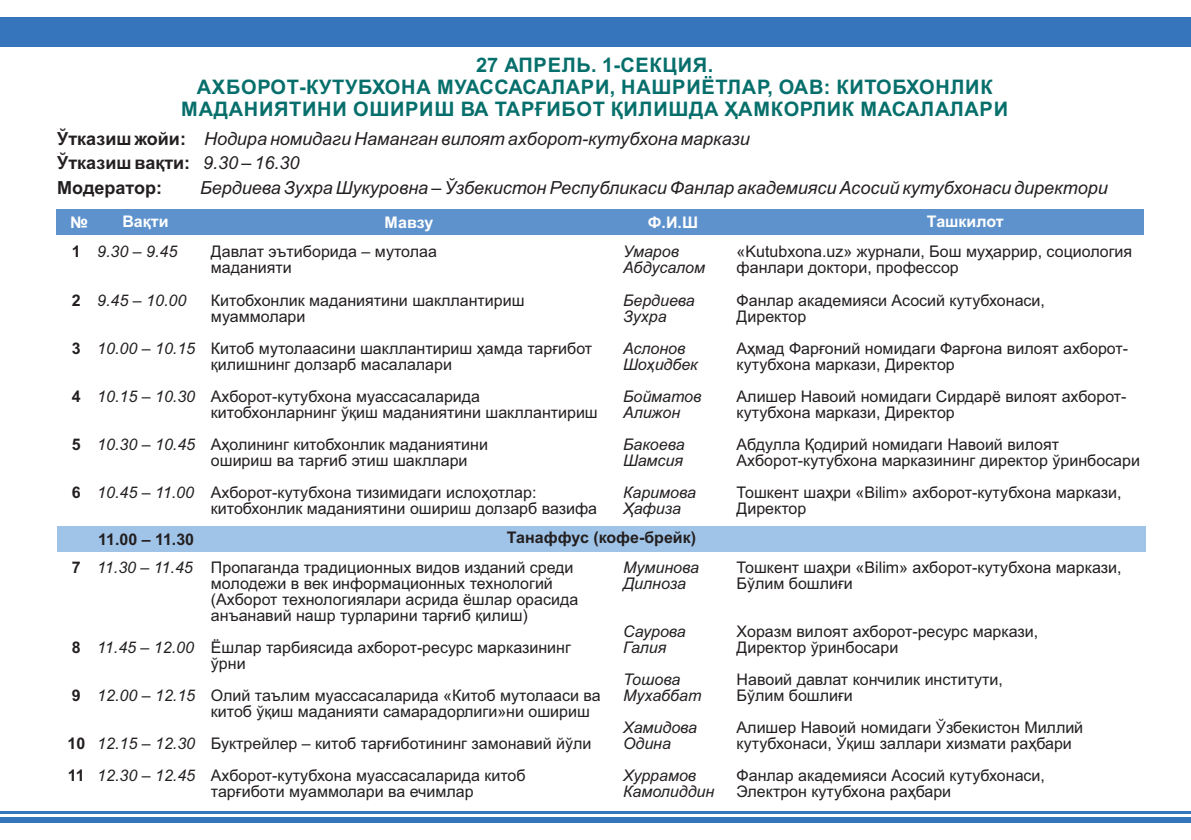
<style>
.page{position:relative;width:1191px;height:840px;background:#fff}
.page>*{position:absolute;margin:0;border:0;box-sizing:border-box;transform-origin:0 0}
.t1{font:700 20px/22.4px "Arial";letter-spacing:.035em;color:#066f6b;text-align:center}
.t2{font:italic 18px/24px "Arial";color:#231f20}
.t3{font:16px/16px "Arial";color:#231f20}
.t4{font:italic 16px/16px "Arial";color:#231f20}
.t5{font:700 16px/32px "Arial";color:#231f20}
.t6{font:700 16px "Arial";color:#fff}
.s1{font-weight:700;font-style:normal}
</style>
<div class="page">
<div style="left:0;top:816px;width:1191px;height:6px;background:#3674bb"></div>
<hr style="left:0;top:811px;width:1191px;height:2px;background:#3674bb">
<div style="left:0;top:17px;width:1191px;height:23px;background:#3674bb"></div>
<hr style="left:0;top:41px;width:1191px;height:3px;background:#3674bb">
<hr style="left:0;top:45px;width:1191px;height:2px;background:#3674bb">
<div style="left:56px;top:209px;width:1088px;height:26px;background:#5e92cc"></div>
<div style="left:57px;top:526px;width:1088px;height:25px;background:#a0c4e8"></div>
<p class="t1" style="left:181px;top:55px;width:828px">27 АПРЕЛЬ. 1-СЕКЦИЯ.<br>АХБОРОТ-КУТУБХОНА МУАССАСАЛАРИ, НАШРИЁТЛАР, ОАВ: КИТОБХОНЛИК<br>МАДАНИЯТИНИ ОШИРИШ ВА ТАРҒИБОТ ҚИЛИШДА ҲАМКОРЛИК МАСАЛАЛАРИ</p>
<p class="t2" style="left:57px;top:129px;width:694px"><span class="s1">Ўтказиш жойи:</span> Нодира номидаги Наманган вилоят ахборот-кутубхона маркази<br><span class="s1">Ўтказиш вақти:</span> 9.30 – 16.30<br><span class="s1">Модератор:</span></p>
<p class="t2" style="left:200px;top:177px;width:909px">Бердиева Зухра Шукуровна – Ўзбекистон Республикаси Фанлар академияси Асосий кутубхонаси директори</p>
<p class="t6" style="left:70px;top:216px;width:19px">№</p>
<p class="t6" style="left:122px;top:215px;width:48px">Вақти</p>
<p class="t6" style="left:385px;top:216px;width:50px">Мавзу</p>
<p class="t6" style="left:648px;top:216px;width:52px">Ф.И.Ш</p>
<p class="t6" style="left:927px;top:215px;width:78px">Ташкилот</p>
<p class="t4" style="left:97px;top:245px;width:82px">9.30 – 9.45</p>
<p class="t4" style="left:97px;top:293px;width:90px">9.45 – 10.00</p>
<p class="t4" style="left:97px;top:341px;width:99px">10.00 – 10.15</p>
<p class="t4" style="left:97px;top:389px;width:99px">10.15 – 10.30</p>
<p class="t4" style="left:97px;top:437px;width:99px">10.30 – 10.45</p>
<p class="t4" style="left:97px;top:485px;width:98px">10.45 – 11.00</p>
<p class="t3" style="left:211px;top:245px;width:227px">Давлат эътиборида – мутолаа маданияти</p>
<p class="t3" style="left:211px;top:293px;width:315px">Китобхонлик маданиятини шакллантириш муаммолари</p>
<p class="t3" style="left:211px;top:341px;width:383px">Китоб мутолаасини шакллантириш ҳамда тарғибот қилишнинг долзарб масалалари</p>
<p class="t3" style="left:211px;top:389px;width:388px">Ахборот-кутубхона муассасаларида китобхонларнинг ўқиш маданиятини шакллантириш</p>
<p class="t3" style="left:211px;top:437px;width:278px">Аҳолининг китобхонлик маданиятини ошириш ва тарғиб этиш шакллари</p>
<p class="t3" style="left:211px;top:485px;width:388px">Ахборот-кутубхона тизимидаги ислоҳотлар: китобхонлик маданиятини ошириш долзарб вазифа</p>
<p class="t5" style="left:72px;top:237px;width:10px">1</p>
<p class="t5" style="left:72px;top:285px;width:10px">2</p>
<p class="t5" style="left:72px;top:333px;width:10px">3</p>
<p class="t5" style="left:72px;top:381px;width:10px">4</p>
<p class="t5" style="left:72px;top:429px;width:10px">5</p>
<p class="t5" style="left:72px;top:477px;width:10px">6</p>
<p class="t4" style="left:623px;top:245px;width:83px">Умаров<br>Абдусалом</p>
<p class="t4" style="left:623px;top:293px;width:73px">Бердиева<br>Зухра</p>
<p class="t4" style="left:623px;top:341px;width:76px">Аслонов<br>Шоҳидбек</p>
<p class="t4" style="left:623px;top:389px;width:80px">Бойматов<br>Алижон</p>
<p class="t4" style="left:623px;top:437px;width:63px">Бакоева<br>Шамсия</p>
<p class="t4" style="left:623px;top:485px;width:74px">Каримова<br>Ҳафиза</p>
<p class="t3" style="left:736px;top:245px;width:397px">«Kutubxona.uz» журнали, Бош муҳаррир, социология фанлари доктори, профессор</p>
<p class="t3" style="left:736px;top:293px;width:310px">Фанлар академияси Асосий кутубхонаси,<br>Директор</p>
<p class="t3" style="left:736px;top:341px;width:393px">Аҳмад Фарғоний номидаги Фарғона вилоят ахборот&shy;кутубхона маркази, Директор</p>
<p class="t3" style="left:736px;top:389px;width:391px">Алишер Навоий номидаги Сирдарё вилоят ахборот&shy;кутубхона маркази, Директор</p>
<p class="t3" style="left:736px;top:437px;width:405px">Абдулла Қодирий номидаги Навоий вилоят<br>Ахборот-кутубхона марказининг директор ўринбосари</p>
<p class="t3" style="left:736px;top:485px;width:386px">Тошкент шаҳри «Bilim» ахборот-кутубхона маркази,<br>Директор</p>
<p class="t5" style="left:72px;top:552px;width:10px">7</p>
<p class="t5" style="left:72px;top:632px;width:10px">8</p>
<p class="t5" style="left:72px;top:680px;width:10px">9</p>
<p class="t5" style="left:67px;top:728px;width:19px">10<br>11</p>
<p class="t5" style="left:98px;top:524px;width:98px">11.00 – 11.30</p>
<p class="t5" style="left:507px;top:523px;width:191px">Танаффус (кофе-брейк)</p>
<p class="t4" style="left:97px;top:560px;width:97px">11.30 – 11.45</p>
<p class="t4" style="left:97px;top:640px;width:98px">11.45 – 12.00</p>
<p class="t4" style="left:97px;top:688px;width:99px">12.00 – 12.15</p>
<p class="t4" style="left:97px;top:728px;width:99px;line-height:32px">12.15 – 12.30<br>12.30 – 12.45</p>
<p class="t3" style="left:211px;top:560px;width:369px">Пропаганда традиционных видов изданий среди молодежи в век информационных технологий (Ахборот технологиялари асрида ёшлар орасида анъанавий нашр турларини тарғиб қилиш)</p>
<p class="t3" style="left:211px;top:640px;width:361px">Ёшлар тарбиясида ахборот-ресурс марказининг ўрни</p>
<p class="t3" style="left:211px;top:688px;width:391px">Олий таълим муассасаларида «Китоб мутолааси ва китоб ўқиш маданияти самарадорлиги»ни ошириш</p>
<p class="t3" style="left:211px;top:728px;width:382px;line-height:32px">Буктрейлер – китоб тарғиботининг замонавий йўли<br>Ахборот-кутубхона муассасаларида китоб</p>
<p class="t3" style="left:211px;top:784px;width:264px">тарғиботи муаммолари ва ечимлар</p>
<p class="t4" style="left:623px;top:560px;width:77px">Муминова<br>Дилноза</p>
<p class="t4" style="left:623px;top:624px;width:64px">Саурова<br>Галия</p>
<p class="t4" style="left:623px;top:672px;width:80px">Тошова<br>Мухаббат</p>
<p class="t4" style="left:623px;top:720px;width:76px">Хамидова<br>Одина</p>
<p class="t4" style="left:623px;top:768px;width:93px">Хуррамов<br>Камолиддин</p>
<p class="t3" style="left:736px;top:560px;width:386px">Тошкент шаҳри «Bilim» ахборот-кутубхона маркази,<br>Бўлим бошлиғи</p>
<p class="t3" style="left:736px;top:624px;width:303px">Хоразм вилоят ахборот-ресурс маркази,<br>Директор ўринбосари</p>
<p class="t3" style="left:736px;top:672px;width:268px">Навоий давлат кончилик институти,<br>Бўлим бошлиғи</p>
<p class="t3" style="left:736px;top:720px;width:348px">Алишер Навоий номидаги Ўзбекистон Миллий кутубхонаси, Ўқиш заллари хизмати раҳбари</p>
<p class="t3" style="left:736px;top:768px;width:310px">Фанлар академияси Асосий кутубхонаси,<br>Электрон кутубхона раҳбари</p>
</div>
